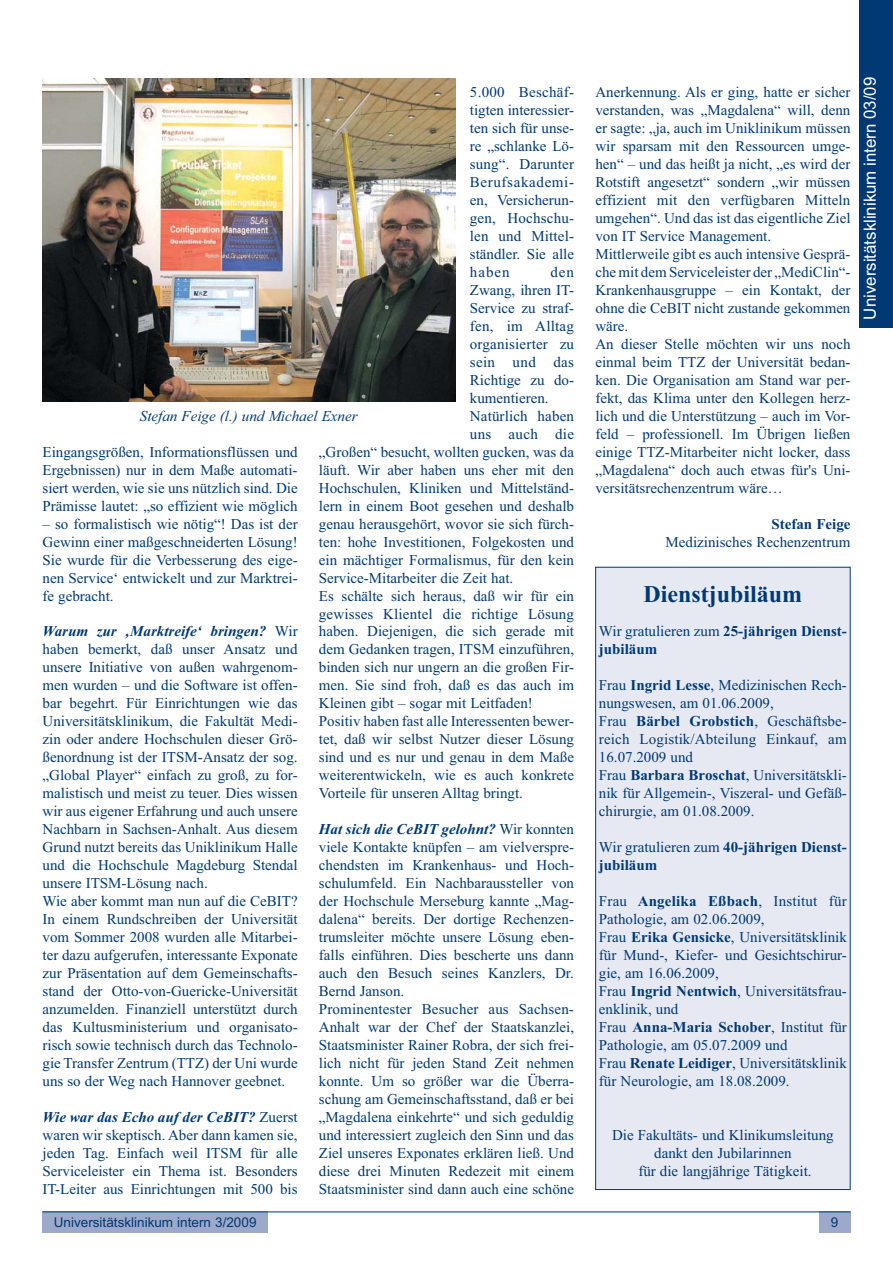
<style>
.page{position:relative;width:893px;height:1263px;background:#fff}
.page>*{position:absolute;margin:0;border:0;box-sizing:border-box;transform-origin:0 0}
.t1{font:700 24px "Times New Roman";color:#003974}
.t2{font:16.8px "Arial";color:#fff}
.t3{font:15px/18px "Times New Roman";color:#003974}
.t4{font:700 15px/18px "Times New Roman";color:#003974}
.t5{font:italic 15px "Times New Roman";color:#003974}
.t6{font:15px "Times New Roman";letter-spacing:.025em;color:#003974}
.t7{font:13.5px "Arial";color:#003974}
.s1{font-weight:700;font-style:italic}
.s2{font-weight:400}
.s3{font-weight:700}
</style>
<div class="page">
<div style="left:43px;top:1212px;width:225px;height:21px;background:#9da9ca"></div>
<div style="left:818px;top:1212px;width:32px;height:21px;background:#9da9ca"></div>
<div style="left:859px;top:0;width:33px;height:328px;background:#003974"></div>
<hr style="left:43px;top:1212px;width:807px;height:1px;background:#003974">
<div style="left:595px;top:567px;width:255px;height:623px;background:#e7e9f2"></div>
<div style="left:595px;top:567px;width:255px;height:623px;border:1px solid #003974"></div>
<img style="left:43px;top:79px;width:412px;height:323px">
<p class="t3" style="left:470px;top:84px;width:106px;text-align:justify">5.000 Beschäf&shy;tigten interessier&shy;ten sich für unse&shy;re „schlanke Lö - sung“. Darunter Berufsakademi&shy;en, Versicherun&shy;gen, Hochschu&shy;len und Mittel&shy;ständler. Sie alle haben</p>
<p class="t3" style="left:550px;top:264px;width:25px">den</p>
<p class="t3" style="left:470px;top:282px;width:106px">Zwang, ihren IT-</p>
<p class="t3" style="left:470px;top:300px;width:106px">Service zu straf-</p>
<p class="t3" style="left:470px;top:318px;width:106px">fen, im Alltag</p>
<p class="t3" style="left:470px;top:336px;width:106px">organisierter zu</p>
<p class="t6" style="left:470px;top:356px;width:106px">sein und das</p>
<p class="t3" style="left:470px;top:372px;width:106px">Richtige zu do -</p>
<p class="t3" style="left:470px;top:390px;width:80px">ku mentieren.</p>
<p class="t3" style="left:470px;top:408px;width:106px">Natürlich haben</p>
<p class="t6" style="left:470px;top:428px;width:106px">uns auch die</p>
<p class="t3" style="left:319px;top:444px;width:257px">„Großen“ besucht, wollten gucken, was da</p>
<p class="t3" style="left:319px;top:462px;width:257px">läuft. Wir aber haben uns eher mit den</p>
<p class="t3" style="left:319px;top:480px;width:257px">Hochschulen, Kliniken und Mittelständ-</p>
<p class="t3" style="left:319px;top:498px;width:256px">lern in einem Boot gesehen und deshalb</p>
<p class="t3" style="left:319px;top:516px;width:257px">genau herausgehört, wovor sie sich fürch-</p>
<p class="t3" style="left:319px;top:534px;width:257px">ten: hohe Investitionen, Folgekosten und</p>
<p class="t3" style="left:319px;top:552px;width:257px">ein mächtiger Formalismus, für den kein</p>
<p class="t3" style="left:319px;top:570px;width:196px">Service-Mitarbeiter die Zeit hat.</p>
<p class="t3" style="left:319px;top:588px;width:257px">Es schälte sich heraus, daß wir für ein</p>
<p class="t3" style="left:319px;top:606px;width:256px">gewisses Klientel die richtige Lösung</p>
<p class="t3" style="left:319px;top:624px;width:257px">haben. Diejenigen, die sich gerade mit</p>
<p class="t3" style="left:319px;top:642px;width:257px">dem Gedanken tragen, ITSM einzuführen,</p>
<p class="t3" style="left:319px;top:660px;width:257px">binden sich nur ungern an die großen Fir-</p>
<p class="t3" style="left:319px;top:678px;width:257px">men. Sie sind froh, daß es das auch im</p>
<p class="t3" style="left:319px;top:696px;width:215px">Kleinen gibt – sogar mit Leitfaden!</p>
<p class="t3" style="left:319px;top:714px;width:257px">Positiv haben fast alle Interessenten bewer-</p>
<p class="t3" style="left:319px;top:732px;width:256px">tet, daß wir selbst Nutzer dieser Lösung</p>
<p class="t3" style="left:319px;top:750px;width:256px">sind und es nur und genau in dem Maße</p>
<p class="t3" style="left:319px;top:768px;width:257px">weiterentwickeln, wie es auch konkrete</p>
<p class="t3" style="left:319px;top:786px;width:206px">Vorteile für unseren Alltag bringt.</p>
<p class="t3" style="left:319px;top:822px;width:257px"><span class="s1">Hat sich die CeBIT gelohnt?</span> Wir konnten viele Kontakte knüpfen – am vielverspre&shy;chendsten im Krankenhaus- und Hoch&shy;schulumfeld. Ein Nachbaraussteller von der Hochschule Merseburg kannte „Mag&shy;dalena“ bereits. Der dortige Rechenzen&shy;trumsleiter möchte unsere Lösung eben&shy;falls einführen. Dies bescherte uns dann auch den Besuch seines Kanzlers, Dr.<br>Bernd Janson.<br>Prominentester Besucher aus Sachsen-Anhalt war der Chef der Staatskanzlei, Staatsminister Rainer Robra, der sich frei&shy;lich nicht für jeden Stand Zeit nehmen konnte. Um so größer war die Überra&shy;schung am Gemeinschaftsstand, daß er bei „Magdalena einkehrte“ und sich geduldig und interessiert zugleich den Sinn und das Ziel unseres Exponates erklären ließ. Und diese drei Minuten Redezeit mit einem Staatsminister sind dann auch eine schöne</p>
<p class="t5" style="left:140px;top:410px;width:219px">Stefan Feige (l.) und Michael Exner</p>
<p class="t3" style="left:43px;top:444px;width:257px;text-align:justify">Eingangsgrößen, Informationsflüssen und Ergebnissen) nur in dem Maße automati&shy;siert werden, wie sie uns nützlich sind. Die Prämisse lautet: „so effizient wie möglich</p>
<p class="t3" style="left:43px;top:516px;width:257px;text-align:justify">– so formalistisch wie nötig“! Das ist der Gewinn einer maßgeschneiderten Lösung!<br>Sie wurde für die Verbesserung des eige&shy;nen Service‘ entwickelt und zur Marktrei&shy;fe gebracht.</p>
<p class="t3" style="left:43px;top:624px;width:257px"><span class="s1">Warum zur ‚Marktreife‘ bringen?</span> Wir haben bemerkt, daß unser Ansatz und unsere Initiative von außen wahrgenom&shy;men wurden – und die Software ist offen&shy;bar begehrt. Für Einrichtungen wie das Universitätsklinikum, die Fakultät Medi&shy;zin oder andere Hochschulen dieser Grö&shy;ßenordnung ist der ITSM-Ansatz der sog. „Global Player“ einfach zu groß, zu for&shy;malistisch und meist zu teuer. Dies wissen wir aus eigener Erfahrung und auch unsere Nachbarn in Sachsen-Anhalt. Aus diesem Grund nutzt bereits das Uniklinikum Halle und die Hochschule Magdeburg Stendal unsere ITSM-Lösung nach.<br>Wie aber kommt man nun auf die CeBIT?<br>In einem Rundschreiben der Universität vom Sommer 2008 wurden alle Mitarbei&shy;ter dazu aufgerufen, interessante Exponate zur Präsentation auf dem Gemeinschafts&shy;stand der Otto-von-Guericke-Universität anzumelden. Finanziell unterstützt durch das Kultusministerium und organisato&shy;risch sowie technisch durch das Technolo&shy;gie Transfer Zentrum (TTZ) der Uni wurde uns so der Weg nach Hannover geebnet.</p>
<p class="t3" style="left:43px;top:1110px;width:257px;text-align:justify"><span class="s1">Wie war das Echo auf der CeBIT?</span> Zuerst waren wir skeptisch. Aber dann kamen sie, jeden Tag. Einfach weil ITSM für alle Serviceleister ein Thema ist. Besonders IT-Leiter aus Einrichtungen mit 500 bis</p>
<p class="t3" style="left:595px;top:84px;width:257px">Anerkennung. Als er ging, hatte er sicher verstanden, was „Magdalena“ will, denn er sagte: „ja, auch im Uniklinikum müssen wir sparsam mit den Ressourcen umge&shy;hen“ – und das heißt ja nicht, „es wird der Rotstift angesetzt“ sondern „wir müssen effizient mit den verfügbaren Mitteln umgehen“. Und das ist das eigentliche Ziel von IT Service Management.<br>Mittlerweile gibt es auch intensive Gesprä&shy;che mit dem Serviceleister der „MediClin“- Krankenhausgruppe – ein Kontakt, der ohne die CeBIT nicht zustande gekommen wäre.<br>An dieser Stelle möchten wir uns noch einmal beim TTZ der Universität bedan&shy;ken. Die Organisation am Stand war per&shy;fekt, das Klima unter den Kollegen herz&shy;lich und die Unterstützung – auch im Vor&shy;feld – professionell. Im Übrigen ließen einige TTZ-Mitarbeiter nicht locker, dass „Magdalena“ doch auch etwas für's Uni&shy;versitätsrechenzentrum wäre…</p>
<p class="t4" style="left:771px;top:516px;width:81px">Stefan Feige</p>
<p class="t3" style="left:665px;top:534px;width:186px">Medizinisches Rechenzentrum</p>
<h1 class="t1" style="left:643px;top:586px;width:160px">Dienstjubiläum</h1>
<p class="t4" style="left:599px;top:624px;width:249px"><span class="s2">Wir gratulieren zum</span> 25-jährigen Dienst&shy;jubiläum</p>
<p class="t3" style="left:599px;top:678px;width:249px">Frau <span class="s3">Ingrid Lesse</span>, Medizinischen Rech&shy;nungswesen, am 01.06.2009,<br>Frau <span class="s3">Bärbel Grobstich</span>, Geschäftsbe&shy;reich Logistik/Abteilung Einkauf, am 16.07.2009 und<br>Frau <span class="s3">Barbara Broschat</span>, Universitätskli&shy;nik für Allgemein-, Viszeral- und Gefäß&shy;chirurgie, am 01.08.2009.</p>
<p class="t4" style="left:599px;top:840px;width:249px"><span class="s2">Wir gratulieren zum</span> 40-jährigen Dienst&shy;jubiläum</p>
<p class="t3" style="left:599px;top:894px;width:249px">Frau <span class="s3">Angelika Eßbach</span>, Institut für Pathologie, am 02.06.2009,<br>Frau <span class="s3">Erika Gensicke</span>, Universitätsklinik für Mund-, Kiefer- und Gesichtschirur&shy;gie, am 16.06.2009,<br>Frau <span class="s3">Ingrid Nentwich</span>, Universitätsfrau&shy;enklinik, und<br>Frau <span class="s3">Anna-Maria Schober</span>, Institut für Pathologie, am 05.07.2009 und<br>Frau <span class="s3">Renate Leidiger</span>, Universitätsklinik für Neurologie, am 18.08.2009.</p>
<p class="t3" style="left:612px;top:1128px;width:223px;text-align:center">Die Fakultäts- und Klinikumsleitung dankt den Jubilarinnen<br>für die langjährige Tätigkeit.</p>
<p class="t7" style="left:54px;top:1215px;width:204px">Universitätsklinikum intern 3/2009</p>
<p class="t7" style="left:830px;top:1215px;width:9px">9</p>
<p class="t2" style="left:860px;top:320px;width:244px;rotate:-90deg">Universitätsklinikum intern 03/09</p>
</div>
